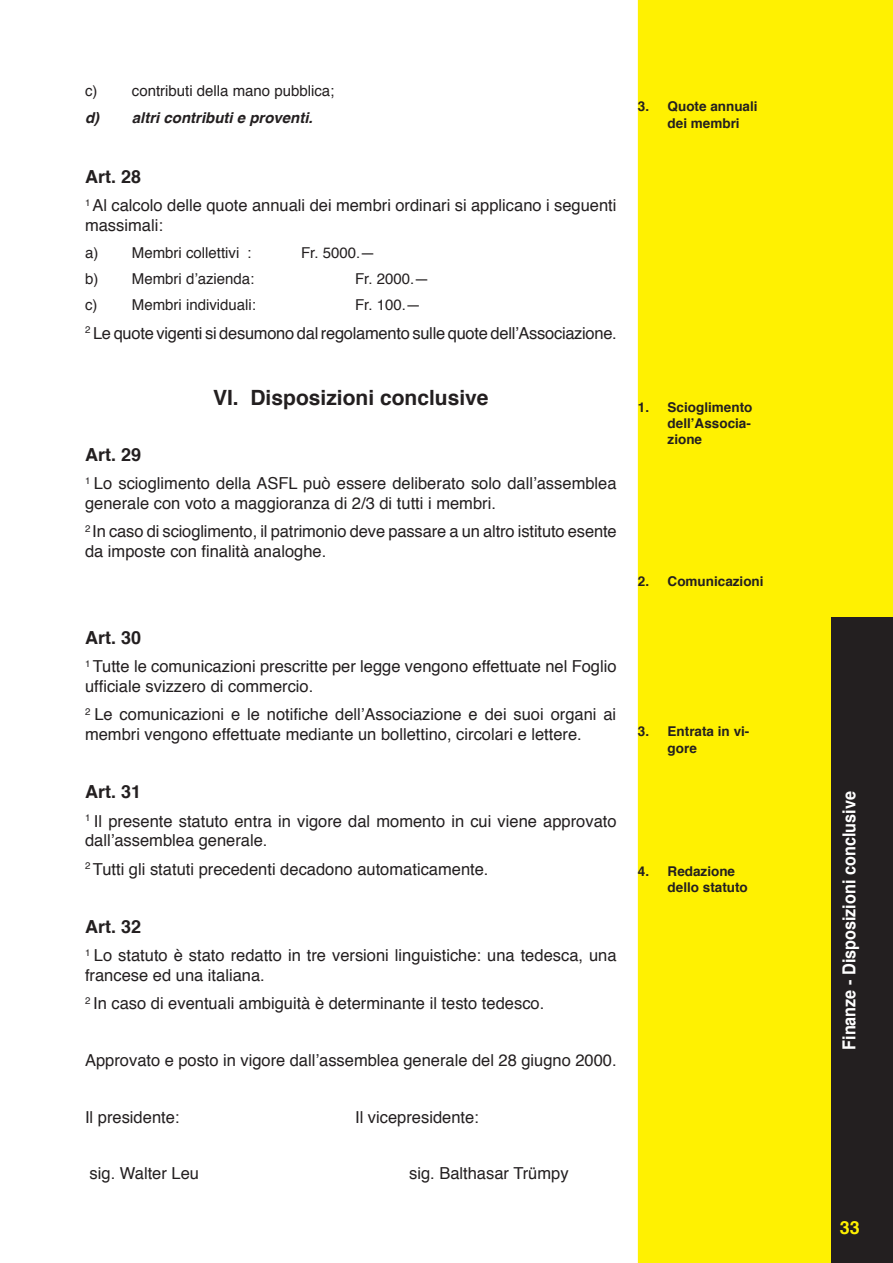
<style>
.page{position:relative;width:893px;height:1263px;background:#fff}
.page>*{position:absolute;margin:0;border:0;box-sizing:border-box;transform-origin:0 0}
.t1{font:700 21px "Helvetica";color:#231f20}
.t2{font:700 18px "Helvetica";color:#fff;scale:.9 1}
.t3{font:700 18px "Helvetica";color:#231f20}
.t4{font:700 18px "Helvetica";color:#fff101}
.t5{font:16.5px/19.8px "Helvetica";color:#231f20}
.t6{font:15px "Helvetica";color:#231f20}
.t7{font:italic 700 15px "Helvetica";color:#231f20}
.t8{font:700 13.5px/16.2px "Helvetica";color:#231f20}
</style>
<div class="page">
<div style="left:638px;top:0;width:255px;height:1263px;background:#fff101"></div>
<div style="left:831px;top:617px;width:62px;height:646px;background:#231f20"></div>
<p class="t6" style="left:85px;top:79px;width:251px">c) contributi della mano pubblica;</p>
<p class="t7" style="left:85px;top:105px;width:229px">d) altri contributi e proventi.</p>
<p class="t3" style="left:85px;top:162px;width:58px">Art. 28</p>
<p class="t5" style="left:85px;top:196px;width:533px"><sup>1</sup> Al calcolo delle quote annuali dei membri ordinari si applicano i seguenti massimali:</p>
<p class="t6" style="left:85px;top:241px;width:168px">a) Membri collettivi :</p>
<p class="t6" style="left:301px;top:241px;width:76px">Fr. 5000.—</p>
<p class="t6" style="left:85px;top:267px;width:171px">b) Membri d’azienda:</p>
<p class="t6" style="left:355px;top:267px;width:76px">Fr. 2000.—</p>
<p class="t6" style="left:85px;top:294px;width:172px">c) Membri individuali:</p>
<p class="t6" style="left:355px;top:294px;width:67px">Fr. 100.—</p>
<p class="t5" style="left:85px;top:324px;width:533px"><sup>2</sup> Le quote vigenti si desumono dal regolamento sulle quote dell’Associazione.</p>
<p class="t1" style="left:213px;top:381px;width:277px">VI. Disposizioni conclusive</p>
<p class="t3" style="left:85px;top:440px;width:58px">Art. 29</p>
<p class="t5" style="left:85px;top:474px;width:533px"><sup>1</sup> Lo scioglimento della ASFL può essere deliberato solo dall’assemblea generale con voto a maggioranza di 2/3 di tutti i membri.</p>
<p class="t5" style="left:85px;top:522px;width:533px"><sup>2</sup> In caso di scioglimento, il patrimonio deve passare a un altro istituto esente da imposte con finalità analoghe.</p>
<p class="t3" style="left:85px;top:623px;width:58px">Art. 30</p>
<p class="t5" style="left:85px;top:657px;width:533px"><sup>1</sup> Tutte le comunicazioni prescritte per legge vengono effettuate nel Foglio ufficiale svizzero di commercio.</p>
<p class="t5" style="left:85px;top:705px;width:533px"><sup>2</sup> Le comunicazioni e le notifiche dell’Associazione e dei suoi organi ai membri vengono effettuate mediante un bollettino, circolari e lettere.</p>
<p class="t3" style="left:85px;top:777px;width:58px">Art. 31</p>
<p class="t5" style="left:85px;top:811px;width:533px"><sup>1</sup> Il presente statuto entra in vigore dal momento in cui viene approvato dall’assemblea generale.</p>
<p class="t5" style="left:85px;top:859px;width:405px"><sup>2</sup> Tutti gli statuti precedenti decadono automaticamente.</p>
<p class="t3" style="left:85px;top:912px;width:58px">Art. 32</p>
<p class="t5" style="left:85px;top:946px;width:533px"><sup>1</sup> Lo statuto è stato redatto in tre versioni linguistiche: una tedesca, una francese ed una italiana.</p>
<p class="t5" style="left:85px;top:994px;width:461px"><sup>2</sup> In caso di eventuali ambiguità è determinante il testo tedesco.</p>
<p class="t5" style="left:85px;top:1051px;width:533px">Approvato e posto in vigore dall’assemblea generale del 28 giugno 2000.</p>
<p class="t5" style="left:85px;top:1107px;width:96px">Il presidente:</p>
<p class="t5" style="left:355px;top:1107px;width:125px">Il vicepresidente:</p>
<p class="t5" style="left:90px;top:1164px;width:111px">sig. Walter Leu</p>
<p class="t5" style="left:409px;top:1164px;width:161px">sig. Balthasar Trümpy</p>
<p class="t8" style="left:668px;top:99px;width:92px;text-indent:-30px">3. Quote annuali dei membri</p>
<p class="t8" style="left:668px;top:399px;width:86px;text-align:justify;text-indent:-30px">1. Scioglimento dell’Associa&shy;zione</p>
<p class="t8" style="left:638px;top:574px;width:127px">2. Comunicazioni</p>
<p class="t8" style="left:668px;top:724px;width:83px;text-indent:-30px">3. Entrata in vi&shy;gore</p>
<p class="t8" style="left:668px;top:863px;width:82px;text-indent:-30px">4. Redazione dello statuto</p>
<p class="t2" style="left:835px;top:1050px;width:289px;rotate:-90deg">Finanze - Disposizioni conclusive</p>
<p class="t4" style="left:840px;top:1213px;width:22px">33</p>
</div>
